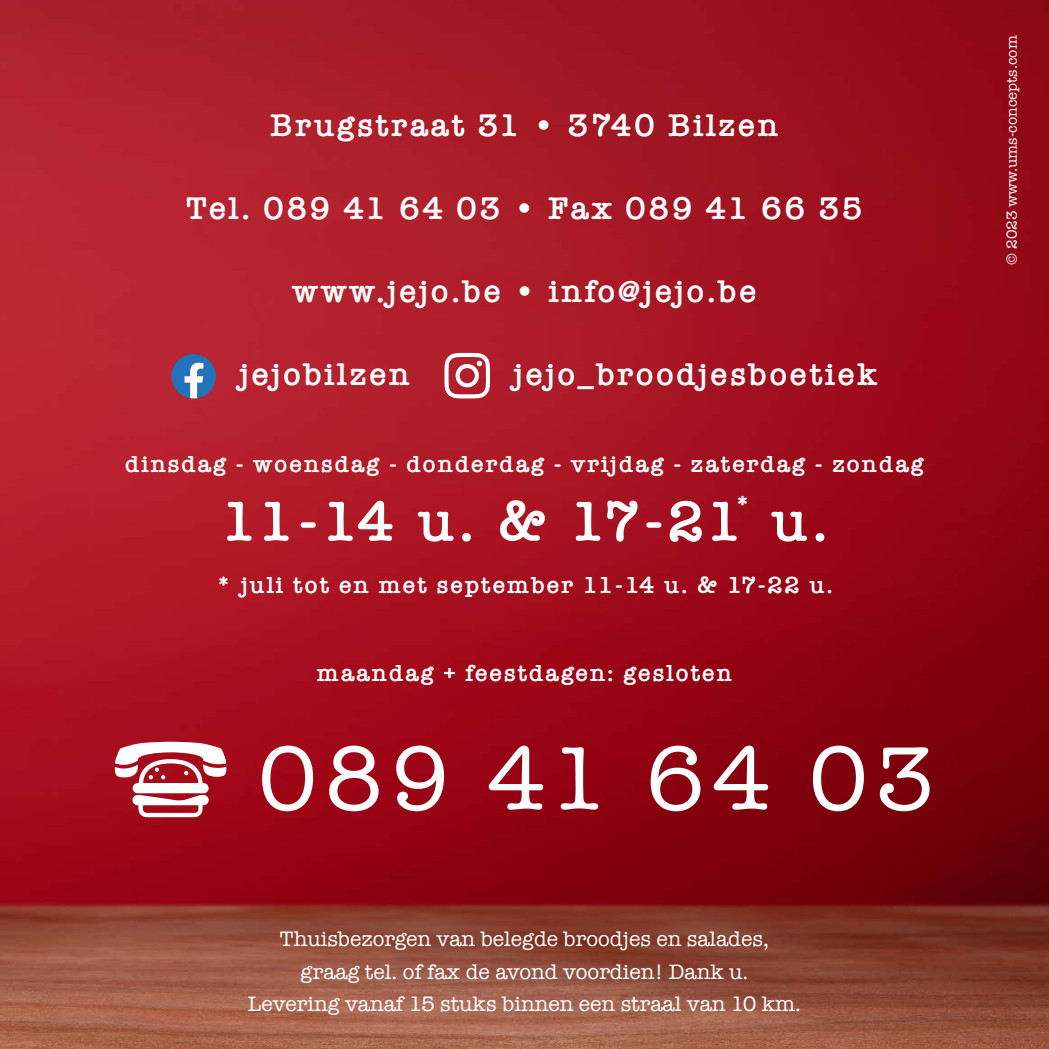
<style>
.page{position:relative;width:1049px;height:1049px;background:#fff}
.page>*{position:absolute;margin:0;border:0;box-sizing:border-box;transform-origin:0 0}
.t1{font:92.25px "American Typewriter";letter-spacing:.08em;color:#fff}
.t2{font:600 58px "American Typewriter";letter-spacing:-.01em;color:#fff}
.t3{font:600 32.25px "American Typewriter";letter-spacing:.08em;color:#fff}
.t4{font:600 25px "American Typewriter";color:#fff}
.t5{font:600 24px "American Typewriter";letter-spacing:.08em;color:#fff}
.t6{font:21.5px/32.2px "American Typewriter";color:#fff;text-align:center}
.t7{font:15px "American Typewriter";color:#fff}
</style>
<div class="page">
<img style="left:0;top:0;width:1049px;height:1049px">
<svg style="left:171px;top:354px;width:45px;height:44px;background:#6a79a6"></svg>
<svg style="left:444px;top:353px;width:46px;height:45px"></svg>
<svg style="left:115px;top:742px;width:111px;height:75px"></svg>
<h3 class="t3" style="left:270px;top:100px;width:510px">Brugstraat 31 • 3740 Bilzen</h3>
<h3 class="t3" style="left:186px;top:183px;width:678px">Tel. 089 41 64 03 • Fax 089 41 66 35</h3>
<h3 class="t3" style="left:292px;top:266px;width:465px">www.jejo.be • info@jejo.be</h3>
<h3 class="t3" style="left:240px;top:349px;width:172px">jejobilzen</h3>
<h3 class="t3" style="left:514px;top:349px;width:365px">jejo_broodjesboetiek</h3>
<p class="t5" style="left:125px;top:446px;width:800px">dinsdag - woensdag - donderdag - vrijdag - zaterdag - zondag</p>
<h2 class="t2" style="left:221px;top:477px;width:523px">11-14 u. &amp; 17-21</h2>
<p class="t4" style="left:735px;top:486px;width:17px">*</p>
<h2 class="t2" style="left:772px;top:477px;width:58px">u.</h2>
<p class="t5" style="left:216px;top:567px;width:618px">* juli tot en met september 11-14 u. &amp; 17-22 u.</p>
<p class="t5" style="left:317px;top:655px;width:416px">maandag + feestdagen: gesloten</p>
<h1 class="t1" style="left:258px;top:708px;width:677px">089 41 64 03</h1>
<p class="t6" style="left:248px;top:922px;width:555px">Thuisbezorgen van belegde broodjes en salades, graag tel. of fax de avond voordien! Dank u.<br>Levering vanaf 15 stuks binnen een straal van 10 km.</p>
<p class="t7" style="left:1000px;top:265px;width:231px;rotate:-90deg">© 2023 www.ums-concepts.com</p>
</div>
